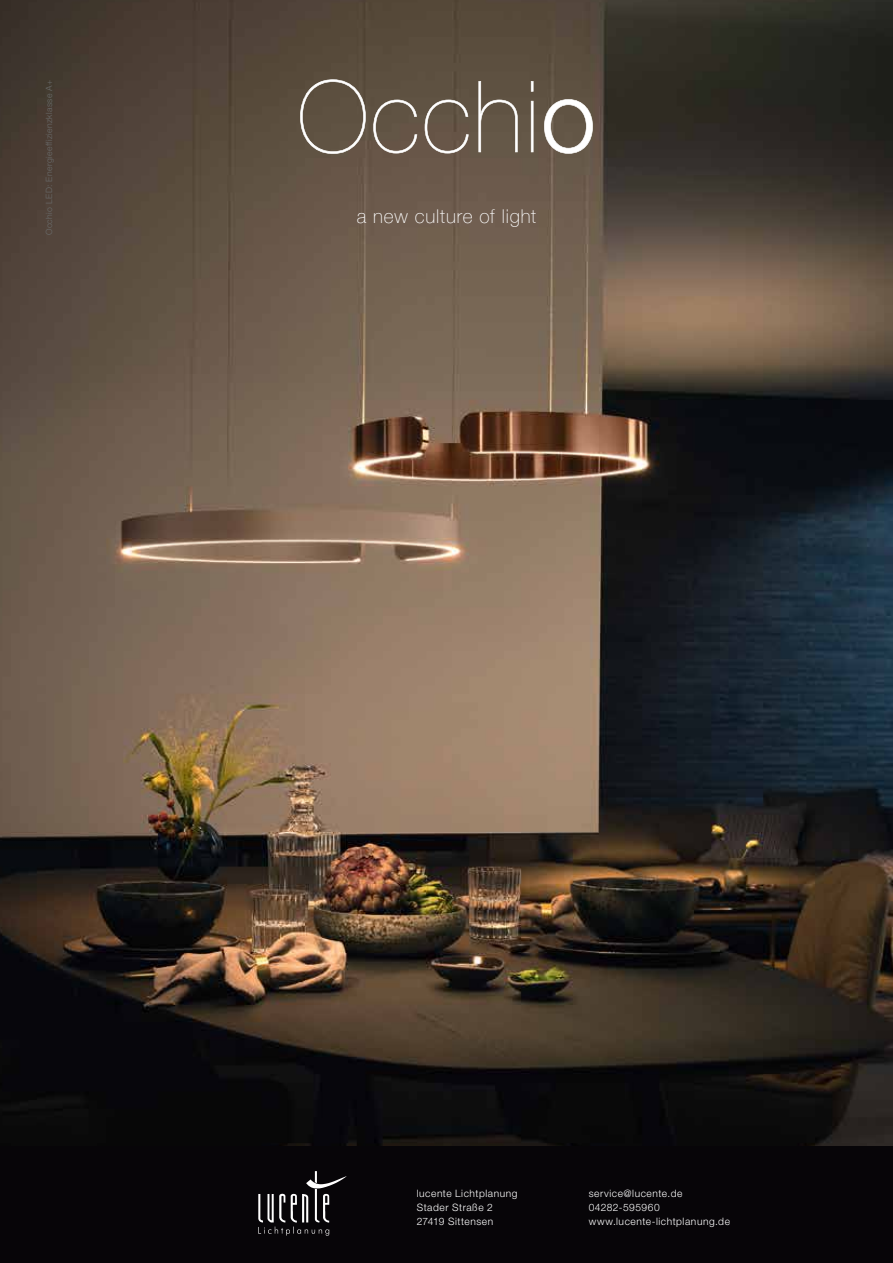
<style>
.page{position:relative;width:893px;height:1263px;background:#fff}
.page>*{position:absolute;margin:0;border:0;box-sizing:border-box;transform-origin:0 0}
.t1{font:100 19.05px "Helvetica Neue";letter-spacing:.04em;color:#fff}
.t2{font:300 10.2px/13.6px "Helvetica Neue LT Std";letter-spacing:.055em;color:#fff}
.t3{font:300 8.7px "Helvetica Neue LT Std";letter-spacing:.04em;color:#6a6c6c}
</style>
<div class="page">
<img style="left:0;top:0;width:893px;height:1146px">
<svg style="left:300px;top:79px;width:66px;height:75px;background:#706456"></svg>
<svg style="left:373px;top:100px;width:44px;height:53px;background:#796c5f"></svg>
<svg style="left:425px;top:100px;width:44px;height:53px;background:#7a6c60"></svg>
<svg style="left:478px;top:81px;width:40px;height:71px;background:#786d5f"></svg>
<hr style="left:531px;top:101px;width:2px;height:51px;background:#fff">
<svg style="left:531px;top:81px;width:2px;height:11px"></svg>
<svg style="left:544px;top:99px;width:49px;height:55px"></svg>
<div style="left:0;top:1146px;width:893px;height:117px;background:#070508"></div>
<svg style="left:258px;top:1171px;width:89px;height:65px"></svg>
<p class="t3" style="left:44px;top:235px;width:157px;rotate:-90deg">Occhio LED: Energieeffizienzklasse A+</p>
<h1 class="t1" style="left:357px;top:202px;width:181px">a new culture of light</h1>
<p class="t2" style="left:417px;top:1186px;width:102px">lucente Lichtplanung<br>Stader Straße 2<br>27419 Sittensen</p>
<p class="t2" style="left:589px;top:1186px;width:143px">service@lucente.de<br>04282-595960 www.lucente-lichtplanung.de</p>
</div>
